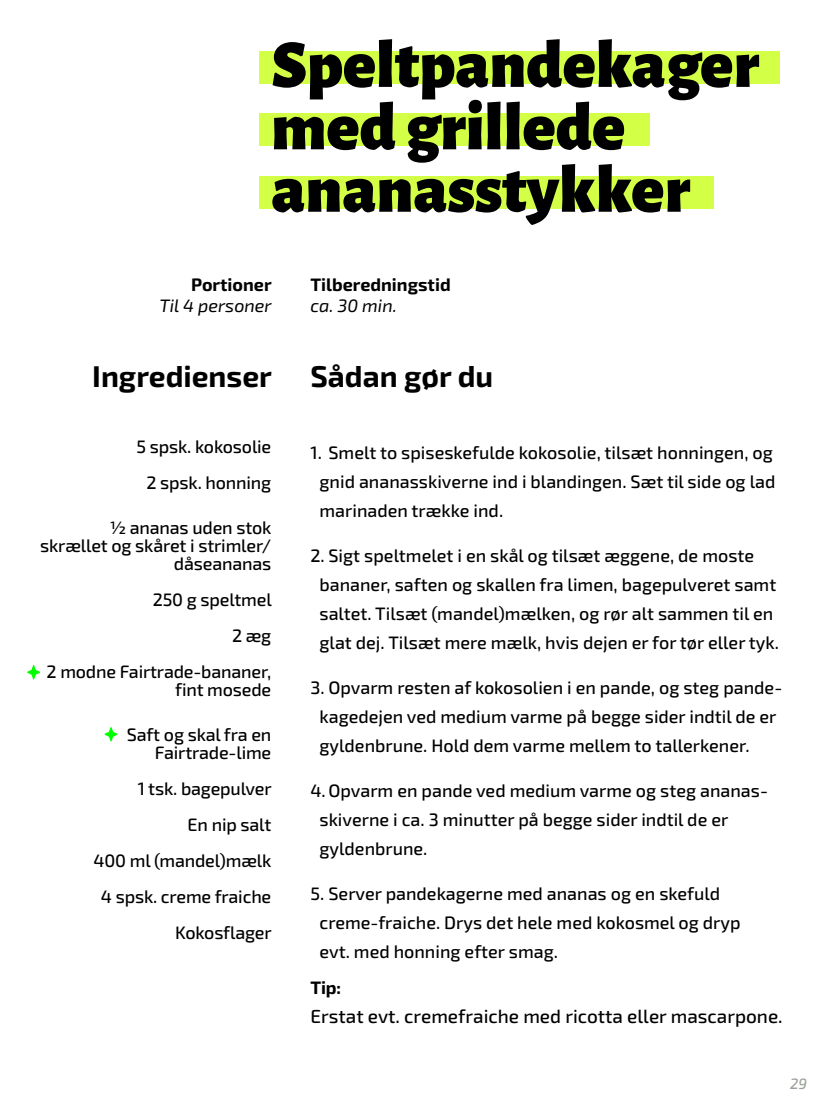
<style>
.page{position:relative;width:834px;height:1112px;background:#fff}
.page>*{position:absolute;margin:0;border:0;box-sizing:border-box;transform-origin:0 0}
.t1{font:900 68px/62.4px "Alegreya Sans";color:#000}
.t2{font:700 30px "Exo 2";color:#000}
.t3{font:500 19px "Exo 2";color:#000}
.t4{font:500 18px/29px "Exo 2";color:#000}
.t5{font:700 18px "Exo 2";color:#000}
.t6{font:italic 18px "Exo 2";color:#000}
.t7{font:italic 500 15px "Exo 2";color:#9ca399}
</style>
<div class="page">
<div style="left:259px;top:51px;width:521px;height:33px;background:#d4ff47"></div>
<div style="left:259px;top:176px;width:455px;height:33px;background:#d4ff47"></div>
<div style="left:259px;top:114px;width:391px;height:32px;background:#d4ff47"></div>
<svg style="left:104px;top:727px;width:14px;height:15px"></svg>
<svg style="left:27px;top:665px;width:13px;height:15px"></svg>
<h1 class="t1" style="left:271px;top:28px;width:489px">Speltpandekager med grillede ananasstykker</h1>
<p class="t5" style="left:191px;top:274px;width:82px">Portioner</p>
<p class="t6" style="left:160px;top:295px;width:114px">Til 4 personer</p>
<p class="t5" style="left:310px;top:274px;width:142px">Tilberedningstid</p>
<p class="t6" style="left:310px;top:295px;width:88px">ca. 30 min.</p>
<h2 class="t2" style="left:92px;top:359px;width:181px">Ingredienser</h2>
<h2 class="t2" style="left:310px;top:359px;width:184px">Sådan gør du</h2>
<p class="t4" style="left:137px;top:429px;width:136px;line-height:36px;text-align:center">5 spsk. kokosolie<br>2 spsk. honning</p>
<p class="t4" style="left:40px;top:519px;width:233px;line-height:18px;text-align:right">½ ananas uden stok skrællet og skåret i strimler/ dåseananas</p>
<p class="t4" style="left:47px;top:582px;width:227px;line-height:36px;text-align:right">250 g speltmel<br>2 æg<br>2 modne Fairtrade-bananer,</p>
<p class="t4" style="left:175px;top:676px;width:98px">fint mosede</p>
<p class="t4" style="left:127px;top:726px;width:146px;line-height:18px;text-align:right">Saft og skal fra en<br>Fairtrade-lime</p>
<p class="t4" style="left:94px;top:771px;width:180px;line-height:36px;text-align:right">1 tsk. bagepulver<br>En nip salt<br>400 ml (mandel)mælk<br>4 spsk. creme fraiche<br>Kokosflager</p>
<p class="t4" style="left:320px;top:438px;width:457px;text-indent:-9px">1. Smelt to spiseskefulde kokosolie, tilsæt honningen, og gnid ananasskiverne ind i blandingen. Sæt til side og lad marinaden trække ind.</p>
<p class="t4" style="left:320px;top:541px;width:461px;text-indent:-9px">2. Sigt speltmelet i en skål og tilsæt æggene, de moste bananer, saften og skallen fra limen, bagepulveret samt saltet. Tilsæt (mandel)mælken, og rør alt sammen til en glat dej. Tilsæt mere mælk, hvis dejen er for tør eller tyk.</p>
<p class="t4" style="left:320px;top:673px;width:464px;text-indent:-9px">3. Opvarm resten af kokosolien i en pande, og steg pande&shy;kagedejen ved medium varme på begge sider indtil de er gyldenbrune. Hold dem varme mellem to tallerkener.</p>
<p class="t4" style="left:320px;top:776px;width:450px;text-indent:-9px">4.Opvarm en pande ved medium varme og steg ananas&shy;skiverne i ca. 3 minutter på begge sider indtil de er gyldenbrune.</p>
<p class="t4" style="left:320px;top:879px;width:423px;text-indent:-9px">5. Server pandekagerne med ananas og en skefuld creme-fraiche. Drys det hele med kokosmel og dryp evt. med honning efter smag.</p>
<p class="t5" style="left:311px;top:977px;width:32px">Tip:</p>
<p class="t3" style="left:310px;top:1005px;width:474px">Erstat evt. cremefraiche med ricotta eller mascarpone.</p>
<p class="t7" style="left:790px;top:1074px;width:18px">29</p>
</div>
